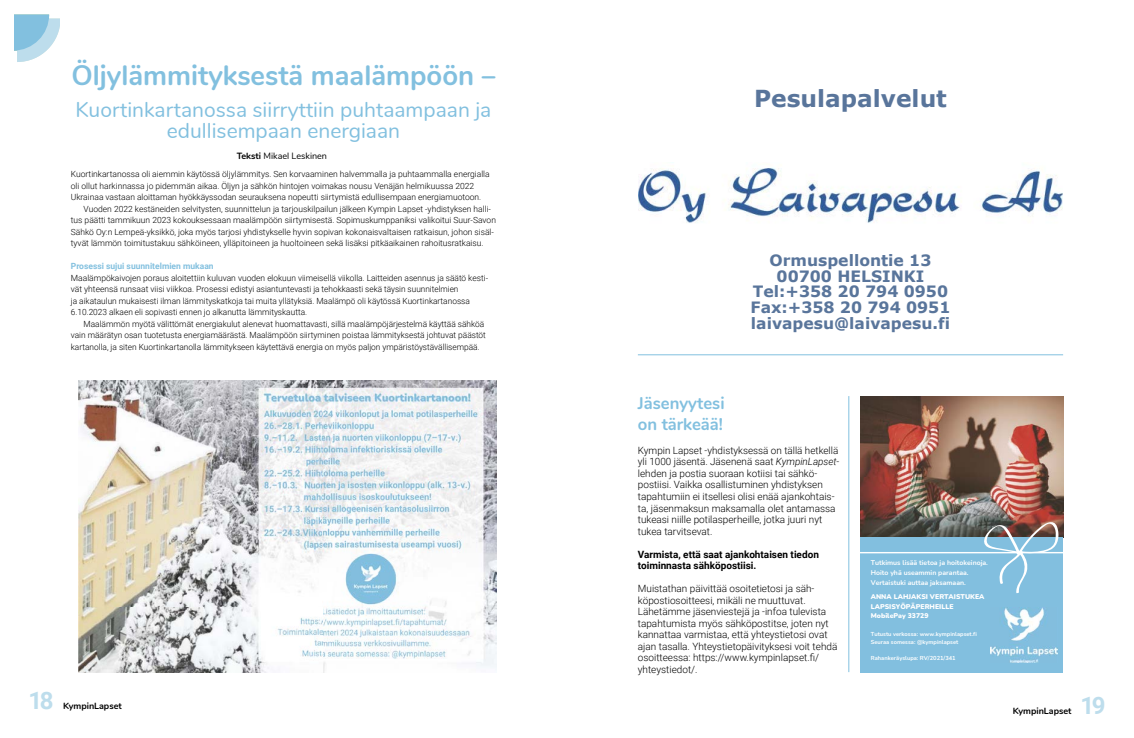
<style>
.page{position:relative;width:1134px;height:738px;background:#fff}
.page>*{position:absolute;margin:0;border:0;box-sizing:border-box;transform-origin:0 0}
.t1{font:700 28px "Nunito";color:#82c0df}
.t2{font:700 24px "Roboto";color:#bdddec}
.t3{font:700 23.4px "Verdana";color:#59759b}
.t4{font:21px/21px "Nunito";color:#82c0df;text-align:center}
.t5{font:700 17px/21px "Nunito";color:#82c0df}
.t6{font:700 15.6px/15.6px "Verdana";color:#59759b;text-align:center}
.t7{font:300 10px/11.5px "Roboto";color:#000}
.t8{font:700 10px/11.5px "Roboto";color:#000}
.t9{font:700 9px "Nunito";color:#000}
.t10{font:9px "Nunito";color:#000}
.t11{font:300 8.5px/11.5px "Roboto";color:#000}
.t12{font:700 8.5px "Roboto";color:#82c0df}
.t13{font:700 6.9px/9.6px "Nunito";color:#fff}
.t14{font:900 6.9px/9.6px "Nunito";color:#fff}
.t15{font:700 5.7px/8px "Nunito";color:#fff}
.s1{font-weight:700}
.s2{font-style:italic}
</style>
<div class="page">
<img style="left:79px;top:380px;width:417px;height:292px">
<svg style="left:14px;top:15px;width:46px;height:47px"></svg>
<img style="left:638px;top:162px;width:425px;height:61px">
<hr style="left:638px;top:354px;width:425px;height:1px;background:#82c0df">
<hr style="left:848px;top:396px;width:1px;height:275px;background:#82c0df">
<img style="left:860px;top:396px;width:203px;height:121px">
<div style="left:860px;top:536px;width:203px;height:136px;background:#82bfdf"></div>
<svg style="left:860px;top:517px;width:203px;height:76px"></svg>
<img style="left:990px;top:607px;width:68px;height:54px">
<h1 class="t1" style="left:72px;top:54px;width:425px">Öljylämmityksestä maalämpöön –</h1>
<h3 class="t4" style="left:76px;top:98px;width:417px">Kuortinkartanossa siirryttiin puhtaampaan ja edullisempaan energiaan</h3>
<p class="t10" style="left:237px;top:149px;width:92px"><span class="s1">Teksti</span> Mikael Leskinen</p>
<p class="t11" style="left:71px;top:168px;width:420px">Kuortinkartanossa oli aiemmin käytössä öljylämmitys. Sen korvaaminen halvemmalla ja puhtaammalla energialla</p>
<p class="t11" style="left:71px;top:179px;width:405px">oli ollut harkinnassa jo pidemmän aikaa. Öljyn ja sähkön hintojen voimakas nousu Venäjän helmikuussa 2022</p>
<p class="t11" style="left:71px;top:191px;width:412px">Ukrainaa vastaan aloittaman hyökkäyssodan seurauksena nopeutti siirtymistä edullisempaan energiamuotoon.</p>
<p class="t11" style="left:84px;top:202px;width:409px">Vuoden 2022 kestäneiden selvitysten, suunnittelun ja tarjouskilpailun jälkeen Kympin Lapset -yhdistyksen halli-</p>
<p class="t11" style="left:71px;top:214px;width:427px">tus päätti tammikuun 2023 kokouksessaan maalämpöön siirtymisestä. Sopimuskumppaniksi valikoitui Suur-Savon</p>
<p class="t11" style="left:71px;top:225px;width:424px">Sähkö Oy:n Lempeä-yksikkö, joka myös tarjosi yhdistykselle hyvin sopivan kokonaisvaltaisen ratkaisun, johon sisäl-</p>
<p class="t11" style="left:71px;top:237px;width:414px">tyvät lämmön toimitustakuu sähköineen, ylläpitoineen ja huoltoineen sekä lisäksi pitkäaikainen rahoitusratkaisu.</p>
<p class="t12" style="left:71px;top:260px;width:144px">Prosessi sujui suunnitelmien mukaan</p>
<p class="t11" style="left:71px;top:271px;width:419px">Maalämpökaivojen poraus aloitettiin kuluvan vuoden elokuun viimeisellä viikolla. Laitteiden asennus ja säätö kesti&shy;vät yhteensä runsaat viisi viikkoa. Prosessi edistyi asiantuntevasti ja tehokkaasti sekä täysin suunnitelmien<br>ja aikataulun mukaisesti ilman lämmityskatkoja tai muita yllätyksiä. Maalämpö oli käytössä Kuortinkartanossa 6.10.2023 alkaen eli sopivasti ennen jo alkanutta lämmityskautta.</p>
<p class="t11" style="left:71px;top:317px;width:417px;text-indent:13px">Maalämmön myötä välittömät energiakulut alenevat huomattavasti, sillä maalämpöjärjestelmä käyttää sähköä vain määrätyn osan tuotetusta energiamäärästä. Maalämpöön siirtyminen poistaa lämmityksestä johtuvat päästöt kartanolla, ja siten Kuortinkartanolla lämmitykseen käytettävä energia on myös paljon ympäristöystävällisempää.</p>
<h2 class="t2" style="left:28px;top:682px;width:27px">18</h2>
<p class="t9" style="left:63px;top:698px;width:60px">KympinLapset</p>
<h3 class="t3" style="left:754px;top:83px;width:194px">Pesulapalvelut</h3>
<h3 class="t6" style="left:750px;top:252px;width:201px">Ormuspellontie 13<br>00700 HELSINKI<br>Tel:+358 20 794 0950<br>Fax:+358 20 794 0951 laivapesu@laivapesu.fi</h3>
<h3 class="t5" style="left:638px;top:391px;width:88px">Jäsenyytesi on tärkeää!</h3>
<p class="t7" style="left:638px;top:444px;width:203px">Kympin Lapset -yhdistyksessä on tällä hetkellä yli 1000 jäsentä. Jäsenenä saat <span class="s2">KympinLapset&shy;</span>lehden ja postia suoraan kotiisi tai sähkö&shy;postiisi. Vaikka osallistuminen yhdistyksen tapahtumiin ei itsellesi olisi enää ajankohtais&shy;ta, jäsenmaksun maksamalla olet antamassa tukeasi niille potilasperheille, jotka juuri nyt tukea tarvitsevat.</p>
<p class="t8" style="left:638px;top:547px;width:183px">Varmista, että saat ajankohtaisen tiedon toiminnasta sähköpostiisi.</p>
<p class="t7" style="left:638px;top:582px;width:201px">Muistathan päivittää osoitetietosi ja säh&shy;köpostiosoitteesi, mikäli ne muuttuvat.<br>Lähetämme jäsenviestejä ja -infoa tulevista tapahtumista myös sähköpostitse, joten nyt kannattaa varmistaa, että yhteystietosi ovat ajan tasalla. Yhteystietopäivityksesi voit tehdä osoitteessa: https://www.kympinlapset.fi/ yhteystiedot/.</p>
<p class="t13" style="left:871px;top:557px;width:119px">Tutkimus lisää tietoa ja hoitokeinoja.<br>Hoito yhä useammin parantaa.<br>Vertaistuki auttaa jaksamaan.</p>
<p class="t14" style="left:871px;top:591px;width:115px">ANNA LAHJAKSI VERTAISTUKEA<br>LAPSISYÖPÄPERHEILLE<br>MobilePay 33729</p>
<p class="t15" style="left:871px;top:629px;width:107px">Tutustu verkossa: www.kympinlapset.fi<br>Seuraa somessa: @kympinlapset</p>
<p class="t15" style="left:871px;top:653px;width:86px">Rahankeräyslupa: RV/2021/341</p>
<p class="t13" style="left:890px;top:637px;width:102px">ANNA LAHJAKSI JAKSAMISTA</p>
<p class="t9" style="left:1013px;top:704px;width:60px">KympinLapset</p>
<h2 class="t2" style="left:1080px;top:688px;width:27px">19</h2>
</div>
